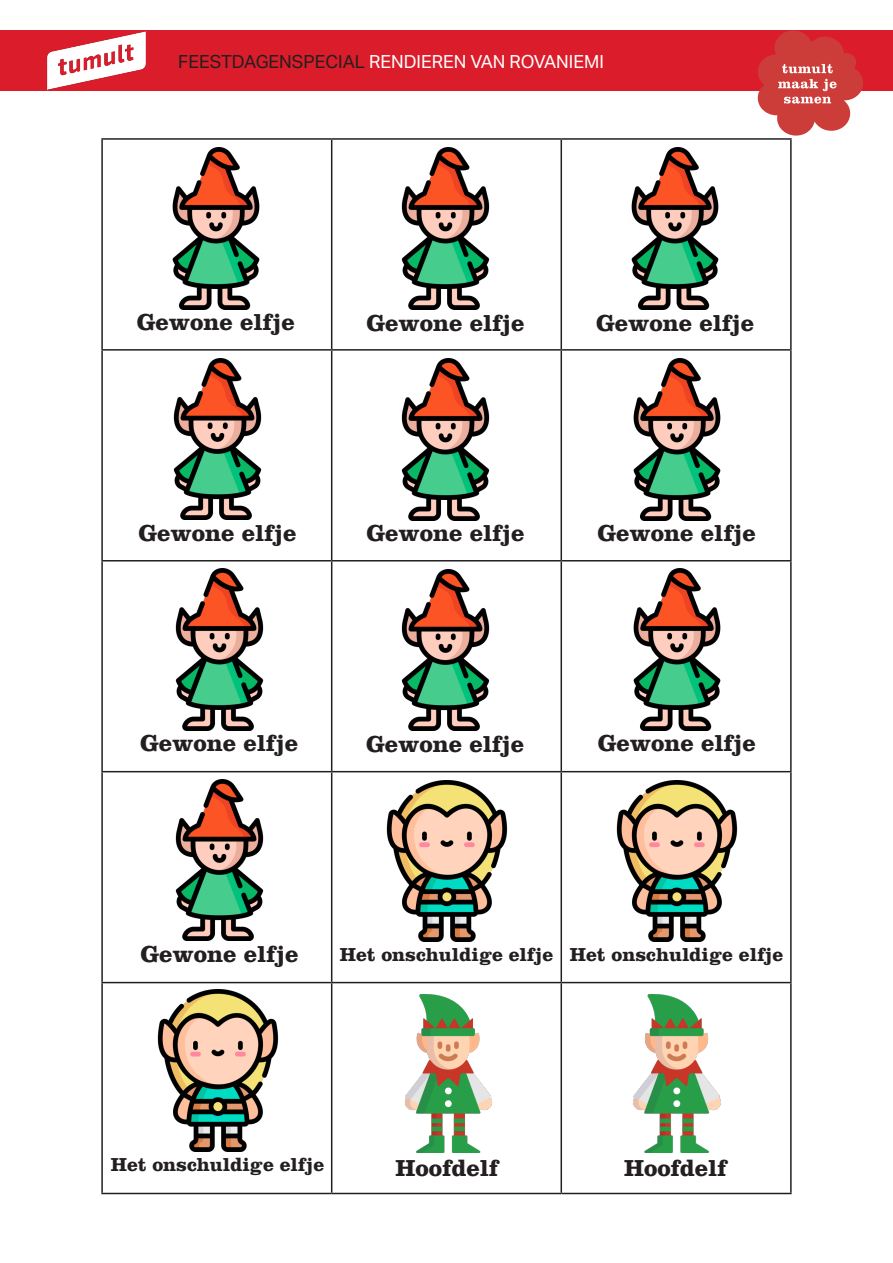
<style>
.page{position:relative;width:893px;height:1263px;background:#fff}
.page>*{position:absolute;margin:0;border:0;box-sizing:border-box;transform-origin:0 0}
.t1{font:700 24px "Clarendon LT Std";color:#231f20}
.t2{font:700 19.5px "Clarendon LT Std";color:#231f20}
.t3{font:18px "Aktiv Grotesk";color:#fff}
.s1{color:#231f20}
</style>
<div class="page">
<div style="left:0;top:30px;width:893px;height:61px;background:#db1c2a"></div>
<img style="left:47px;top:31px;width:99px;height:59px">
<svg style="left:757px;top:30px;width:106px;height:106px"></svg>
<hr style="left:101px;top:138px;width:231px;height:2px;background:#231f20">
<hr style="left:101px;top:140px;width:2px;height:209px;background:#231f20">
<hr style="left:332px;top:138px;width:229px;height:2px;background:#231f20">
<hr style="left:331px;top:140px;width:1px;height:209px;background:#231f20">
<hr style="left:561px;top:138px;width:231px;height:2px;background:#231f20">
<hr style="left:560px;top:140px;width:2px;height:209px;background:#231f20">
<hr style="left:790px;top:140px;width:2px;height:209px;background:#231f20">
<hr style="left:101px;top:349px;width:231px;height:2px;background:#231f20">
<hr style="left:101px;top:351px;width:2px;height:209px;background:#231f20">
<hr style="left:332px;top:349px;width:229px;height:2px;background:#231f20">
<hr style="left:331px;top:351px;width:1px;height:209px;background:#231f20">
<hr style="left:561px;top:349px;width:231px;height:2px;background:#231f20">
<hr style="left:560px;top:351px;width:2px;height:209px;background:#231f20">
<hr style="left:790px;top:351px;width:2px;height:209px;background:#231f20">
<hr style="left:101px;top:560px;width:231px;height:1px;background:#231f20">
<hr style="left:101px;top:561px;width:2px;height:210px;background:#231f20">
<hr style="left:332px;top:560px;width:229px;height:1px;background:#231f20">
<hr style="left:331px;top:561px;width:1px;height:210px;background:#231f20">
<hr style="left:561px;top:560px;width:231px;height:1px;background:#231f20">
<hr style="left:560px;top:561px;width:2px;height:210px;background:#231f20">
<hr style="left:790px;top:561px;width:2px;height:210px;background:#231f20">
<hr style="left:101px;top:771px;width:231px;height:1px;background:#231f20">
<hr style="left:101px;top:772px;width:2px;height:210px;background:#231f20">
<hr style="left:332px;top:771px;width:229px;height:1px;background:#231f20">
<hr style="left:331px;top:772px;width:1px;height:210px;background:#231f20">
<hr style="left:561px;top:771px;width:231px;height:1px;background:#231f20">
<hr style="left:560px;top:772px;width:2px;height:210px;background:#231f20">
<hr style="left:790px;top:772px;width:2px;height:210px;background:#231f20">
<hr style="left:101px;top:982px;width:231px;height:1px;background:#231f20">
<hr style="left:101px;top:983px;width:2px;height:210px;background:#231f20">
<hr style="left:332px;top:982px;width:229px;height:1px;background:#231f20">
<hr style="left:331px;top:983px;width:1px;height:210px;background:#231f20">
<hr style="left:561px;top:982px;width:231px;height:1px;background:#231f20">
<hr style="left:560px;top:983px;width:2px;height:210px;background:#231f20">
<hr style="left:790px;top:983px;width:2px;height:210px;background:#231f20">
<hr style="left:101px;top:1193px;width:231px;height:1px;background:#231f20">
<hr style="left:332px;top:1193px;width:229px;height:1px;background:#231f20">
<hr style="left:561px;top:1193px;width:231px;height:1px;background:#231f20">
<img style="left:175px;top:779px;width:89px;height:162px">
<img style="left:172px;top:148px;width:88px;height:161px">
<img style="left:401px;top:148px;width:89px;height:161px">
<img style="left:631px;top:148px;width:88px;height:161px">
<img style="left:173px;top:358px;width:89px;height:162px">
<img style="left:401px;top:359px;width:89px;height:161px">
<img style="left:633px;top:359px;width:88px;height:161px">
<img style="left:175px;top:569px;width:89px;height:161px">
<img style="left:401px;top:569px;width:89px;height:162px">
<img style="left:633px;top:569px;width:88px;height:161px">
<img style="left:386px;top:780px;width:122px;height:161px">
<img style="left:616px;top:780px;width:122px;height:161px">
<img style="left:157px;top:990px;width:122px;height:161px">
<img style="left:404px;top:994px;width:89px;height:158px">
<img style="left:633px;top:995px;width:88px;height:158px">
<p class="t3" style="left:178px;top:51px;width:427px"><span class="s1">FEESTDAGENSPECIAL</span> RENDIEREN VAN ROVANIEMI</p>
<p class="t1" style="left:137px;top:308px;width:160px">Gewone elfje</p>
<p class="t1" style="left:366px;top:308px;width:160px">Gewone elfje</p>
<p class="t1" style="left:596px;top:308px;width:160px">Gewone elfje</p>
<p class="t1" style="left:138px;top:518px;width:160px">Gewone elfje</p>
<p class="t1" style="left:366px;top:519px;width:160px">Gewone elfje</p>
<p class="t1" style="left:598px;top:518px;width:160px">Gewone elfje</p>
<p class="t1" style="left:140px;top:728px;width:160px">Gewone elfje</p>
<p class="t1" style="left:366px;top:729px;width:160px">Gewone elfje</p>
<p class="t1" style="left:598px;top:728px;width:160px">Gewone elfje</p>
<p class="t1" style="left:140px;top:939px;width:160px">Gewone elfje</p>
<p class="t2" style="left:340px;top:943px;width:215px">Het onschuldige elfje</p>
<p class="t2" style="left:570px;top:943px;width:215px">Het onschuldige elfje</p>
<p class="t2" style="left:111px;top:1152px;width:215px">Het onschuldige elfje</p>
<p class="t1" style="left:396px;top:1153px;width:104px">Hoofdelf</p>
<p class="t1" style="left:624px;top:1154px;width:104px">Hoofdelf</p>
</div>
